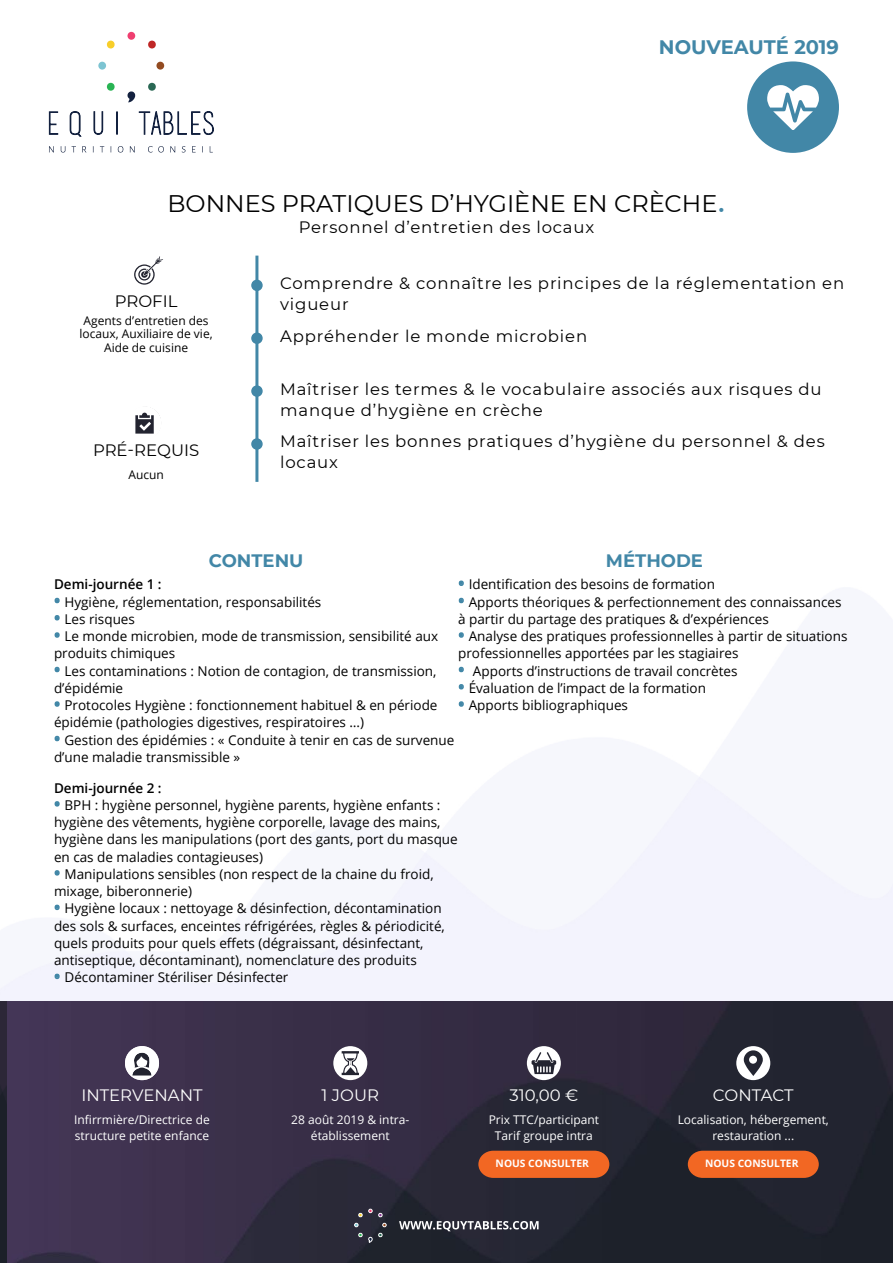
<style>
.page{position:relative;width:893px;height:1263px;background:#fff}
.page>*{position:absolute;margin:0;border:0;box-sizing:border-box;transform-origin:0 0}
.t1{font:24px "Montserrat";color:#000}
.t2{font:700 19.5px "Montserrat";letter-spacing:-.005em;color:#4287a7}
.t3{font:700 18px "Montserrat";color:#4287a7}
.t4{font:16.5px/21px "Montserrat";letter-spacing:.05em;color:#000}
.t5{font:16.5px "Montserrat";color:#fff}
.t6{font:16.5px "Montserrat";color:#000}
.t7{font:13.5px/17.2px "Open Sans";color:#000}
.t8{font:600 13.5px "Open Sans";color:#000}
.t9{font:12px/16.5px "Open Sans";color:#fff;text-align:center}
.t10{font:12px/13.5px "Open Sans";color:#000;text-align:center}
.t11{font:700 10.2px "Open Sans";color:#fff}
.s1{font-size:37.5px;color:#4287a7}
.s2{font-size:16.5px;color:#4287a7}
</style>
<div class="page">
<img style="left:0;top:416px;width:893px;height:847px">
<svg style="left:48px;top:111px;width:11px;height:24px"></svg>
<svg style="left:69px;top:111px;width:13px;height:26px"></svg>
<svg style="left:93px;top:111px;width:11px;height:24px"></svg>
<svg style="left:116px;top:111px;width:2px;height:24px"></svg>
<svg style="left:138px;top:111px;width:76px;height:24px"></svg>
<svg style="left:49px;top:146px;width:5px;height:6px"></svg>
<svg style="left:61px;top:146px;width:4px;height:6px"></svg>
<svg style="left:72px;top:146px;width:4px;height:6px"></svg>
<svg style="left:82px;top:146px;width:4px;height:7px"></svg>
<svg style="left:100px;top:146px;width:4px;height:6px"></svg>
<svg style="left:118px;top:146px;width:5px;height:6px"></svg>
<svg style="left:130px;top:146px;width:5px;height:6px"></svg>
<svg style="left:148px;top:146px;width:16px;height:6px"></svg>
<svg style="left:170px;top:146px;width:5px;height:6px"></svg>
<svg style="left:182px;top:146px;width:4px;height:6px"></svg>
<svg style="left:192px;top:146px;width:4px;height:6px"></svg>
<div style="left:98px;top:62px;width:8px;height:8px;background:#7dc4d2;border-radius:50%"></div>
<div style="left:156px;top:62px;width:8px;height:8px;background:#934b21;border-radius:50%"></div>
<div style="left:127px;top:32px;width:8px;height:8px;background:#ef3f70;border-radius:50%"></div>
<svg style="left:148px;top:40px;width:8px;height:9px"></svg>
<svg style="left:107px;top:82px;width:8px;height:9px"></svg>
<svg style="left:148px;top:82px;width:8px;height:9px"></svg>
<svg style="left:107px;top:40px;width:8px;height:9px"></svg>
<svg style="left:127px;top:91px;width:8px;height:11px"></svg>
<svg style="left:53px;top:596px;width:8px;height:8px"></svg>
<svg style="left:53px;top:614px;width:8px;height:7px"></svg>
<svg style="left:53px;top:631px;width:8px;height:8px"></svg>
<svg style="left:53px;top:665px;width:8px;height:8px"></svg>
<svg style="left:53px;top:700px;width:8px;height:8px"></svg>
<svg style="left:53px;top:734px;width:8px;height:8px"></svg>
<svg style="left:53px;top:800px;width:8px;height:7px"></svg>
<svg style="left:53px;top:869px;width:8px;height:7px"></svg>
<svg style="left:53px;top:903px;width:8px;height:8px"></svg>
<svg style="left:53px;top:972px;width:8px;height:8px"></svg>
<svg style="left:458px;top:579px;width:7px;height:8px"></svg>
<svg style="left:458px;top:596px;width:7px;height:8px"></svg>
<svg style="left:458px;top:631px;width:7px;height:8px"></svg>
<svg style="left:458px;top:665px;width:7px;height:8px"></svg>
<svg style="left:458px;top:683px;width:7px;height:7px"></svg>
<svg style="left:458px;top:700px;width:7px;height:8px"></svg>
<svg style="left:333px;top:1046px;width:34px;height:34px"></svg>
<svg style="left:128px;top:407px;width:34px;height:33px"></svg>
<svg style="left:125px;top:1046px;width:34px;height:34px"></svg>
<svg style="left:134px;top:256px;width:29px;height:29px"></svg>
<svg style="left:527px;top:1046px;width:34px;height:34px"></svg>
<svg style="left:478px;top:1151px;width:131px;height:27px"></svg>
<svg style="left:736px;top:1046px;width:34px;height:34px"></svg>
<div style="left:749px;top:1056px;width:8px;height:8px;background:#fff;border-radius:50%"></div>
<svg style="left:688px;top:1151px;width:131px;height:27px"></svg>
<svg style="left:399px;top:1221px;width:140px;height:10px"></svg>
<svg style="left:354px;top:1223px;width:4px;height:4px"></svg>
<svg style="left:368px;top:1209px;width:4px;height:4px"></svg>
<svg style="left:378px;top:1213px;width:5px;height:4px"></svg>
<svg style="left:378px;top:1223px;width:8px;height:14px"></svg>
<svg style="left:358px;top:1212px;width:4px;height:5px"></svg>
<svg style="left:358px;top:1233px;width:14px;height:10px"></svg>
<hr style="left:255px;top:256px;width:3px;height:226px;background:#4287a7">
<div style="left:252px;top:280px;width:10px;height:10px;background:#4287a7;border-radius:50%"></div>
<div style="left:251px;top:280px;width:12px;height:11px;border:2px solid #4287a7;border-radius:50%"></div>
<div style="left:252px;top:333px;width:10px;height:10px;background:#4287a7;border-radius:50%"></div>
<div style="left:251px;top:332px;width:12px;height:12px;border:2px solid #4287a7;border-radius:50%"></div>
<div style="left:252px;top:386px;width:10px;height:10px;background:#4287a7;border-radius:50%"></div>
<div style="left:251px;top:385px;width:12px;height:12px;border:2px solid #4287a7;border-radius:50%"></div>
<div style="left:252px;top:439px;width:10px;height:10px;background:#4287a7;border-radius:50%"></div>
<div style="left:251px;top:438px;width:12px;height:12px;border:2px solid #4287a7;border-radius:50%"></div>
<div style="left:747px;top:61px;width:92px;height:92px;background:#4287a7;border-radius:50%"></div>
<svg style="left:767px;top:85px;width:52px;height:45px"></svg>
<img style="left:0;top:1001px;width:6px;height:262px">
<h2 class="t2" style="left:659px;top:33px;width:16px">NOU</h2>
<h2 class="t2" style="left:706px;top:33px;width:134px">VEAUTÉ 2019</h2>
<h1 class="t1" style="left:168px;top:187px;width:559px">BONNES PRATIQUES D’HYGIÈNE EN CRÈCHE<span class="s1">.</span></h1>
<p class="t4" style="left:299px;top:216px;width:297px">Personnel d’entretien des locaux</p>
<p class="t4" style="left:115px;top:290px;width:64px">Profil</p>
<p class="t10" style="left:80px;top:314px;width:135px">Agents d’entretien des locaux, Auxiliaire de vie,<br>Aide de cuisine</p>
<p class="t6" style="left:93px;top:439px;width:108px">Pré-requis</p>
<p class="t10" style="left:128px;top:467px;width:37px">Aucun</p>
<p class="t4" style="left:280px;top:272px;width:566px">Comprendre &amp; connaître les principes de la réglementation en vigueur</p>
<p class="t4" style="left:280px;top:325px;width:308px">Appréhender le monde microbien</p>
<p class="t4" style="left:280px;top:378px;width:543px">Maîtriser les termes &amp; le vocabulaire associés aux risques du manque d’hygiène en crèche</p>
<p class="t4" style="left:280px;top:430px;width:546px">Maîtriser les bonnes pratiques d’hygiène du personnel &amp; des locaux</p>
<h3 class="t3" style="left:606px;top:547px;width:96px">MÉTHODE</h3>
<p class="t7" style="left:458px;top:575px;width:258px"><span class="s2">•</span> Identification des besoins de formation</p>
<p class="t7" style="left:458px;top:593px;width:385px"><span class="s2">•</span> Apports théoriques &amp; perfectionnement des connaissances à partir du partage des pratiques &amp; d’expériences</p>
<p class="t7" style="left:458px;top:627px;width:391px"><span class="s2">•</span> Analyse des pratiques professionnelles à partir de situations professionnelles apportées par les stagiaires</p>
<p class="t7" style="left:458px;top:662px;width:281px"><span class="s2">•</span> Apports d’instructions de travail concrètes</p>
<p class="t7" style="left:458px;top:679px;width:249px"><span class="s2">•</span> Évaluation de l’impact de la formation</p>
<p class="t7" style="left:458px;top:696px;width:171px"><span class="s2">•</span> Apports bibliographiques</p>
<h3 class="t3" style="left:209px;top:547px;width:96px">CONTENU</h3>
<p class="t8" style="left:54px;top:575px;width:109px">Demi-journée 1 :</p>
<p class="t7" style="left:54px;top:593px;width:269px"><span class="s2">•</span> Hygiène, réglementation, responsabilités</p>
<p class="t7" style="left:54px;top:610px;width:82px"><span class="s2">•</span> Les risques</p>
<p class="t7" style="left:54px;top:627px;width:386px"><span class="s2">•</span> Le monde microbien, mode de transmission, sensibilité aux produits chimiques</p>
<p class="t7" style="left:54px;top:662px;width:384px"><span class="s2">•</span> Les contaminations : Notion de contagion, de transmission, d’épidémie</p>
<p class="t7" style="left:54px;top:696px;width:385px"><span class="s2">•</span> Protocoles Hygiène : fonctionnement habituel &amp; en période épidémie (pathologies digestives, respiratoires …)</p>
<p class="t7" style="left:54px;top:731px;width:402px"><span class="s2">•</span> Gestion des épidémies : « Conduite à tenir en cas de survenue d’une maladie transmissible »</p>
<p class="t8" style="left:54px;top:778px;width:109px">Demi-journée 2 :</p>
<p class="t7" style="left:54px;top:796px;width:405px"><span class="s2">•</span> BPH : hygiène personnel, hygiène parents, hygiène enfants : hygiène des vêtements, hygiène corporelle, lavage des mains, hygiène dans les manipulations (port des gants, port du masque en cas de maladies contagieuses)</p>
<p class="t7" style="left:54px;top:865px;width:381px"><span class="s2">•</span> Manipulations sensibles (non respect de la chaine du froid, mixage, biberonnerie)</p>
<p class="t7" style="left:54px;top:899px;width:392px"><span class="s2">•</span> Hygiène locaux : nettoyage &amp; désinfection, décontamination des sols &amp; surfaces, enceintes réfrigérées, règles &amp; périodicité, quels produits pour quels effets (dégraissant, désinfectant, antiseptique, décontaminant), nomenclature des produits</p>
<p class="t7" style="left:54px;top:968px;width:236px"><span class="s2">•</span> Décontaminer Stériliser Désinfecter</p>
<p class="t5" style="left:81px;top:1084px;width:17px">Inter</p>
<p class="t5" style="left:132px;top:1084px;width:24px">venant</p>
<p class="t9" style="left:74px;top:1111px;width:137px;text-align:left">Infirrmière/Directrice de structure petite enfance</p>
<p class="t5" style="left:322px;top:1084px;width:32px">1 jour</p>
<p class="t9" style="left:291px;top:1111px;width:120px">28 août 2019 &amp; intra&shy;établissement</p>
<p class="t5" style="left:509px;top:1084px;width:70px">310,00 €</p>
<p class="t9" style="left:489px;top:1111px;width:112px">Prix TTC/participant<br>Tarif groupe intra</p>
<p class="t11" style="left:496px;top:1156px;width:95px">NOUS CONSULTER</p>
<p class="t5" style="left:713px;top:1084px;width:82px">CONTACT</p>
<p class="t9" style="left:678px;top:1111px;width:153px">Localisation, hébergement, restauration ...</p>
<p class="t11" style="left:705px;top:1156px;width:95px">NOUS CONSULTER</p>
</div>
